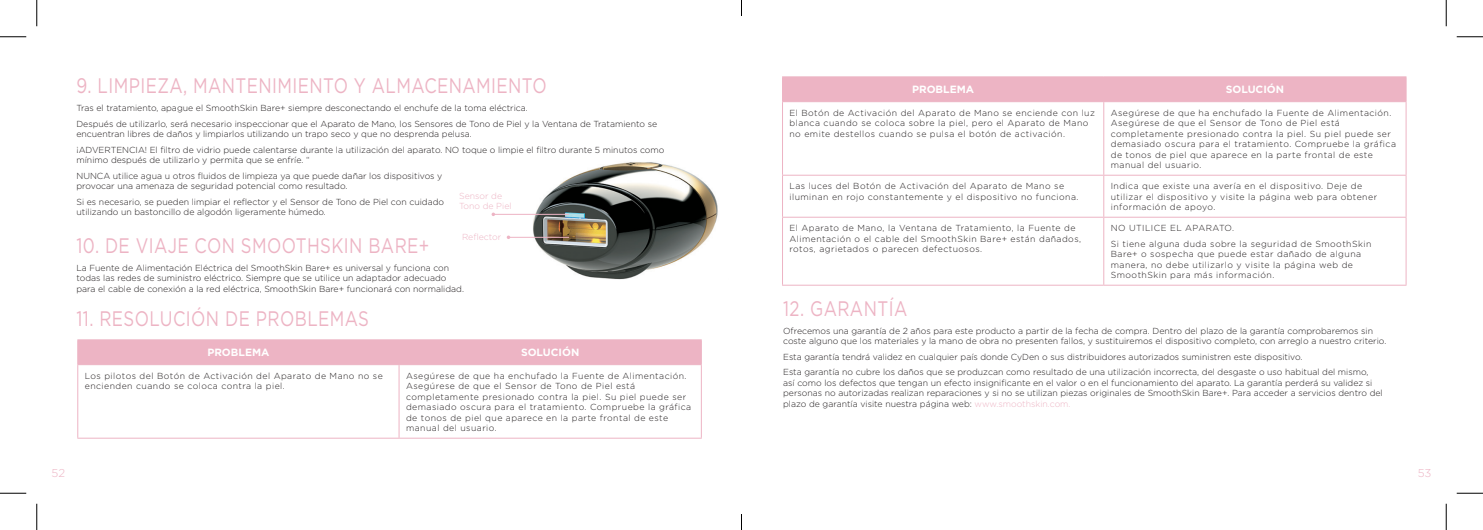
<style>
.page{position:relative;width:1483px;height:530px;background:#fff}
.page>*{position:absolute;margin:0;border:0;box-sizing:border-box;transform-origin:0 0}
.t1{font:21px "Gotham";letter-spacing:.025em;color:#edb4c4;scale:.8 1}
.t2{font:300 11.38px "Gotham";color:#edb4c4}
.t3{font:700 10.5px "Gotham";color:#fff}
.Body_copy{font:300 8.75px/10.5px "Gotham";color:#231f20}
.Chart_copy{font:300 8.75px/10.5px "Gotham";letter-spacing:.05em;color:#231f20}
.Body_copy-2{font:300 8.75px/10.5px "Gotham";color:#edb4c4}
.s1{color:#edb4c4}
</style>
<div class="page">
<img style="left:517px;top:162px;width:201px;height:118px">
<hr style="left:493px;top:214px;width:76px;height:1px;background:#edb4c4">
<hr style="left:508px;top:237px;width:61px;height:1px;background:#edb4c4">
<hr style="left:782px;top:76px;width:321px;height:1px;background:#edb4c4">
<hr style="left:1103px;top:76px;width:303px;height:1px;background:#edb4c4">
<div style="left:782px;top:77px;width:624px;height:24px;background:#edb4c4"></div>
<hr style="left:782px;top:102px;width:1px;height:73px;background:#edb4c4">
<hr style="left:782px;top:101px;width:321px;height:1px;background:#edb4c4">
<hr style="left:1103px;top:102px;width:1px;height:73px;background:#edb4c4">
<hr style="left:1103px;top:101px;width:303px;height:1px;background:#edb4c4">
<hr style="left:1405px;top:102px;width:1px;height:73px;background:#edb4c4">
<hr style="left:782px;top:176px;width:1px;height:41px;background:#edb4c4">
<hr style="left:782px;top:175px;width:321px;height:1px;background:#edb4c4">
<hr style="left:1103px;top:176px;width:1px;height:41px;background:#edb4c4">
<hr style="left:1103px;top:175px;width:303px;height:1px;background:#edb4c4">
<hr style="left:1405px;top:176px;width:1px;height:41px;background:#edb4c4">
<hr style="left:782px;top:218px;width:1px;height:67px;background:#edb4c4">
<hr style="left:782px;top:217px;width:321px;height:1px;background:#edb4c4">
<hr style="left:782px;top:285px;width:321px;height:1px;background:#edb4c4">
<hr style="left:1103px;top:218px;width:1px;height:67px;background:#edb4c4">
<hr style="left:1103px;top:217px;width:303px;height:1px;background:#edb4c4">
<hr style="left:1405px;top:218px;width:1px;height:67px;background:#edb4c4">
<hr style="left:1103px;top:285px;width:303px;height:1px;background:#edb4c4">
<hr style="left:77px;top:339px;width:322px;height:1px;background:#edb4c4">
<hr style="left:399px;top:339px;width:302px;height:1px;background:#edb4c4">
<div style="left:77px;top:340px;width:625px;height:25px;background:#edb4c4"></div>
<hr style="left:77px;top:365px;width:1px;height:73px;background:#edb4c4">
<hr style="left:77px;top:364px;width:322px;height:1px;background:#edb4c4">
<hr style="left:398px;top:365px;width:1px;height:73px;background:#edb4c4">
<hr style="left:399px;top:364px;width:302px;height:1px;background:#edb4c4">
<hr style="left:701px;top:365px;width:1px;height:73px;background:#edb4c4">
<hr style="left:77px;top:438px;width:322px;height:1px;background:#edb4c4">
<hr style="left:399px;top:438px;width:302px;height:1px;background:#edb4c4">
<svg style="left:0;top:36px;width:26px;height:1px"></svg>
<svg style="left:1456px;top:36px;width:26px;height:1px"></svg>
<svg style="left:0;top:493px;width:26px;height:1px"></svg>
<svg style="left:1456px;top:493px;width:26px;height:1px"></svg>
<svg style="left:36px;top:0;width:1px;height:26px"></svg>
<svg style="left:36px;top:504px;width:1px;height:26px"></svg>
<svg style="left:1445px;top:0;width:1px;height:26px"></svg>
<svg style="left:1445px;top:504px;width:1px;height:26px"></svg>
<svg style="left:741px;top:0;width:1px;height:16px"></svg>
<svg style="left:741px;top:514px;width:1px;height:16px"></svg>
<p class="t1" style="left:76px;top:72px;width:589px">9. LIMPIEZA, MANTENIMIENTO Y ALMACENAMIENTO</p>
<p class="Body_copy" style="left:76px;top:103px;width:453px">Tras el tratamiento, apague el SmoothSkin Bare+ siempre desconectando el enchufe de la toma eléctrica.</p>
<p class="Body_copy" style="left:76px;top:118px;width:582px">Después de utilizarlo, será necesario inspeccionar que el Aparato de Mano, los Sensores de Tono de Piel y la Ventana de Tratamiento se encuentran libres de daños y limpiarlos utilizando un trapo seco y que no desprenda pelusa.</p>
<p class="Body_copy" style="left:76px;top:144px;width:589px">¡ADVERTENCIA! El filtro de vidrio puede calentarse durante la utilización del aparato. NO toque o limpie el filtro durante 5 minutos como mínimo después de utilizarlo y permita que se enfríe. “</p>
<p class="Body_copy" style="left:76px;top:170px;width:367px">NUNCA utilice agua u otros fluidos de limpieza ya que puede dañar los dispositivos y provocar una amenaza de seguridad potencial como resultado.</p>
<p class="Body_copy" style="left:76px;top:196px;width:369px">Si es necesario, se pueden limpiar el reflector y el Sensor de Tono de Piel con cuidado utilizando un bastoncillo de algodón ligeramente húmedo.</p>
<p class="t1" style="left:76px;top:232px;width:442px">10. DE VIAJE CON SMOOTHSKIN BARE+</p>
<p class="Body_copy" style="left:76px;top:262px;width:389px">La Fuente de Alimentación Eléctrica del SmoothSkin Bare+ es universal y funciona con todas las redes de suministro eléctrico. Siempre que se utilice un adaptador adecuado para el cable de conexión a la red eléctrica, SmoothSkin Bare+ funcionará con normalidad.</p>
<p class="Body_copy-2" style="left:459px;top:190px;width:54px">Sensor de<br>Tono de Piel</p>
<p class="Body_copy-2" style="left:462px;top:232px;width:41px">Reflector</p>
<p class="t1" style="left:76px;top:305px;width:367px">11. RESOLUCIÓN DE PROBLEMAS</p>
<p class="t3" style="left:207px;top:346px;width:64px">PROBLEMA</p>
<p class="t3" style="left:521px;top:346px;width:60px">SOLUCIÓN</p>
<p class="Chart_copy" style="left:85px;top:370px;width:299px">Los pilotos del Botón de Activación del Aparato de Mano no se encienden cuando se coloca contra la piel.</p>
<p class="Chart_copy" style="left:406px;top:370px;width:287px">Asegúrese de que ha enchufado la Fuente de Alimentación.<br>Asegúrese de que el Sensor de Tono de Piel está completamente presionado contra la piel. Su piel puede ser demasiado oscura para el tratamiento. Compruebe la gráfica de tonos de piel que aparece en la parte frontal de este manual del usuario.</p>
<p class="t3" style="left:912px;top:83px;width:64px">PROBLEMA</p>
<p class="t3" style="left:1225px;top:83px;width:60px">SOLUCIÓN</p>
<p class="Chart_copy" style="left:789px;top:107px;width:307px">El Botón de Activación del Aparato de Mano se enciende con luz blanca cuando se coloca sobre la piel, pero el Aparato de Mano no emite destellos cuando se pulsa el botón de activación.</p>
<p class="Chart_copy" style="left:1110px;top:107px;width:287px">Asegúrese de que ha enchufado la Fuente de Alimentación.<br>Asegúrese de que el Sensor de Tono de Piel está completamente presionado contra la piel. Su piel puede ser demasiado oscura para el tratamiento. Compruebe la gráfica de tonos de piel que aparece en la parte frontal de este manual del usuario.</p>
<p class="Chart_copy" style="left:789px;top:181px;width:290px">Las luces del Botón de Activación del Aparato de Mano se iluminan en rojo constantemente y el dispositivo no funciona.</p>
<p class="Chart_copy" style="left:1110px;top:181px;width:268px">Indica que existe una avería en el dispositivo. Deje de utilizar el dispositivo y visite la página web para obtener información de apoyo.</p>
<p class="Chart_copy" style="left:789px;top:223px;width:293px">El Aparato de Mano, la Ventana de Tratamiento, la Fuente de<br>Alimentación o el cable del SmoothSkin Bare+ están dañados, rotos, agrietados o parecen defectuosos.</p>
<p class="Chart_copy" style="left:1110px;top:223px;width:125px">NO UTILICE EL APARATO.</p>
<p class="Chart_copy" style="left:1110px;top:238px;width:262px">Si tiene alguna duda sobre la seguridad de SmoothSkin Bare+ o sospecha que puede estar dañado de alguna manera, no debe utilizarlo y visite la página web de SmoothSkin para más información.</p>
<p class="t1" style="left:783px;top:295px;width:157px">12. GARANTÍA</p>
<p class="Body_copy" style="left:783px;top:325px;width:604px">Ofrecemos una garantía de 2 años para este producto a partir de la fecha de compra. Dentro del plazo de la garantía comprobaremos sin coste alguno que los materiales y la mano de obra no presenten fallos, y sustituiremos el dispositivo completo, con arreglo a nuestro criterio.</p>
<p class="Body_copy" style="left:783px;top:351px;width:521px">Esta garantía tendrá validez en cualquier país donde CyDen o sus distribuidores autorizados suministren este dispositivo.</p>
<p class="Body_copy" style="left:783px;top:367px;width:601px">Esta garantía no cubre los daños que se produzcan como resultado de una utilización incorrecta, del desgaste o uso habitual del mismo,<br>así como los defectos que tengan un efecto insignificante en el valor o en el funcionamiento del aparato. La garantía perderá su validez si personas no autorizadas realizan reparaciones y si no se utilizan piezas originales de SmoothSkin Bare+. Para acceder a servicios dentro del plazo de garantía visite nuestra página web: <span class="s1">www.smoothskin.com.</span></p>
<h2 class="t2" style="left:52px;top:465px;width:15px">52</h2>
<h2 class="t2" style="left:1417px;top:465px;width:15px">53</h2>
</div>
